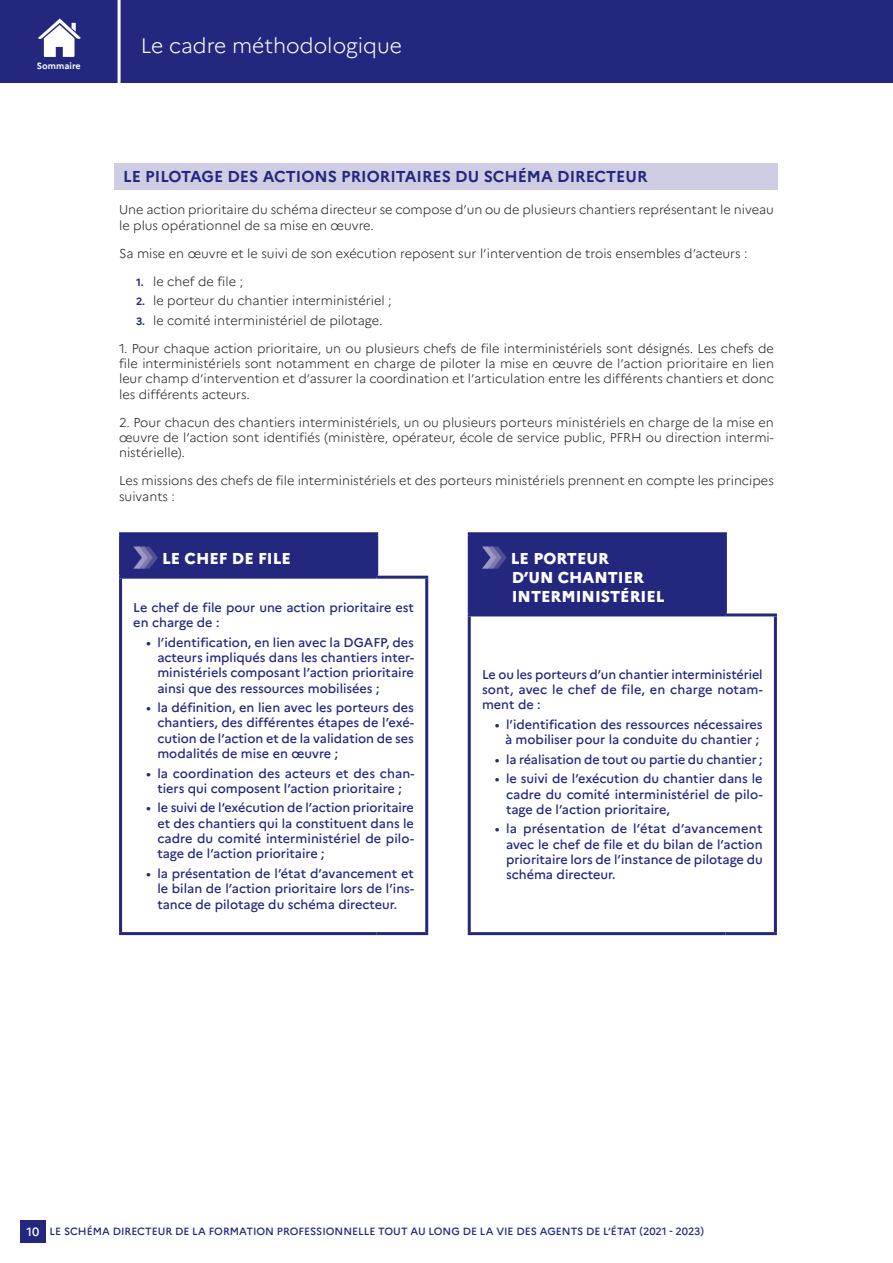
<style>
.page{position:relative;width:893px;height:1263px;background:#fff}
.page>*{position:absolute;margin:0;border:0;box-sizing:border-box;transform-origin:0 0}
.t1{font:300 21px "Marianne";color:#fff}
.MF_TitreNiv1{font:700 15.75px "Marianne";color:#23287e}
.TK_EncadTitre{font:800 15.75px/18.9px "Marianne";color:#fff}
.TK_EncadTexte{font:500 12.75px/15.3px "Marianne";color:#23287e;text-align:justify}
.MF_TexteCourant{font:300 12.75px/15.3px "Marianne";color:#231f20}
.t2{font:500 10.5px "Marianne";color:#23287e}
.t3{font:700 9px "Marianne";color:#fff}
.s1{font-weight:700;font-size:10.5px;color:#23287e}
.s2{font-size:12px;color:#fff}
</style>
<div class="page">
<div style="left:0;top:0;width:893px;height:83px;background:#23287e"></div>
<div style="left:20px;top:1221px;width:26px;height:22px;background:#23287e"></div>
<div style="left:115px;top:164px;width:663px;height:26px;background:#cecde3"></div>
<div style="left:121px;top:534px;width:256px;height:43px;background:#23287e"></div>
<hr style="left:119px;top:579px;width:3px;height:353px;background:#23287e">
<hr style="left:377px;top:576px;width:51px;height:3px;background:#23287e">
<hr style="left:425px;top:579px;width:3px;height:353px;background:#23287e">
<hr style="left:119px;top:932px;width:258px;height:3px;background:#23287e">
<hr style="left:377px;top:932px;width:51px;height:3px;background:#23287e">
<hr style="left:119px;top:532px;width:259px;height:3px;background:#23287e">
<hr style="left:119px;top:535px;width:3px;height:41px;background:#23287e">
<hr style="left:375px;top:535px;width:3px;height:41px;background:#23287e">
<hr style="left:119px;top:576px;width:258px;height:3px;background:#23287e">
<svg style="left:133px;top:546px;width:25px;height:23px"></svg>
<div style="left:469px;top:534px;width:256px;height:81px;background:#23287e"></div>
<hr style="left:468px;top:616px;width:3px;height:316px;background:#23287e">
<hr style="left:725px;top:613px;width:52px;height:3px;background:#23287e">
<hr style="left:774px;top:616px;width:3px;height:316px;background:#23287e">
<hr style="left:468px;top:932px;width:257px;height:3px;background:#23287e">
<hr style="left:725px;top:932px;width:52px;height:3px;background:#23287e">
<hr style="left:468px;top:532px;width:259px;height:3px;background:#23287e">
<hr style="left:468px;top:535px;width:3px;height:78px;background:#23287e">
<hr style="left:724px;top:535px;width:3px;height:78px;background:#23287e">
<hr style="left:468px;top:613px;width:257px;height:3px;background:#23287e">
<svg style="left:482px;top:546px;width:25px;height:23px"></svg>
<hr style="left:118px;top:0;width:3px;height:83px;background:#fff">
<svg style="left:38px;top:18px;width:43px;height:39px"></svg>
<p class="t3" style="left:37px;top:61px;width:45px">Sommaire</p>
<h1 class="t1" style="left:141px;top:32px;width:263px">Le cadre méthodologique</h1>
<p class="MF_TitreNiv1" style="left:123px;top:167px;width:526px">LE PILOTAGE DES ACTIONS PRIORITAIRES DU SCHÉMA DIRECTEUR</p>
<p class="MF_TexteCourant" style="left:119px;top:202px;width:656px">Une action prioritaire du schéma directeur se compose d’un ou de plusieurs chantiers représentant le niveau le plus opérationnel de sa mise en œuvre.</p>
<p class="MF_TexteCourant" style="left:119px;top:245px;width:630px">Sa mise en œuvre et le suivi de son exécution reposent sur l’intervention de trois ensembles d’acteurs :</p>
<p class="MF_TexteCourant" style="left:136px;top:273px;width:109px"><span class="s1">1.</span> le chef de file ;</p>
<p class="MF_TexteCourant" style="left:136px;top:293px;width:257px"><span class="s1">2.</span> le porteur du chantier interministériel ;</p>
<p class="MF_TexteCourant" style="left:136px;top:313px;width:248px"><span class="s1">3.</span> le comité interministériel de pilotage.</p>
<p class="MF_TexteCourant" style="left:119px;top:341px;width:656px;text-align:justify">1. Pour chaque action prioritaire, un ou plusieurs chefs de file interministériels sont désignés. Les chefs de file interministériels sont notamment en charge de piloter la mise en œuvre de l’action prioritaire en lien leur champ d’intervention et d’assurer la coordination et l’articulation entre les différents chantiers et donc les différents acteurs.</p>
<p class="MF_TexteCourant" style="left:119px;top:415px;width:656px;text-align:justify">2. Pour chacun des chantiers interministériels, un ou plusieurs porteurs ministériels en charge de la mise en œuvre de l’action sont identifiés (ministère, opérateur, école de service public, PFRH ou direction intermi‑ nistérielle).</p>
<p class="MF_TexteCourant" style="left:119px;top:473px;width:656px">Les missions des chefs de file interministériels et des porteurs ministériels prennent en compte les principes suivants :</p>
<p class="TK_EncadTitre" style="left:162px;top:549px;width:130px">LE CHEF DE FILE</p>
<p class="TK_EncadTexte" style="left:133px;top:600px;width:282px">Le chef de file pour une action prioritaire est en charge de :</p>
<p class="TK_EncadTexte" style="left:157px;top:634px;width:258px;text-indent:-11px">• l’identification, en lien avec la DGAFP, des acteurs impliqués dans les chantiers inter‑ ministériels composant l’action prioritaire ainsi que des ressources mobilisées ;</p>
<p class="TK_EncadTexte" style="left:157px;top:700px;width:258px;text-indent:-11px">• la définition, en lien avec les porteurs des chantiers, des différentes étapes de l’exé‑ cution de l’action et de la validation de ses modalités de mise en œuvre ;</p>
<p class="TK_EncadTexte" style="left:146px;top:765px;width:270px;text-align:center">• la coordination des acteurs et des chan‑ tiers qui composent l’action prioritaire ;</p>
<p class="TK_EncadTexte" style="left:157px;top:800px;width:258px;text-indent:-11px">• le suivi de l’exécution de l’action prioritaire et des chantiers qui la constituent dans le cadre du comité interministériel de pilo‑ tage de l’action prioritaire ;</p>
<p class="TK_EncadTexte" style="left:157px;top:866px;width:258px;text-indent:-11px">• la présentation de l’état d’avancement et le bilan de l’action prioritaire lors de l’ins‑ tance de pilotage du schéma directeur.</p>
<p class="TK_EncadTitre" style="left:511px;top:549px;width:155px">LE PORTEUR<br>D’UN CHANTIER<br>INTERMINISTÉRIEL</p>
<p class="TK_EncadTexte" style="left:482px;top:666px;width:282px">Le ou les porteurs d’un chantier interministériel sont, avec le chef de file, en charge notam‑ ment de :</p>
<p class="TK_EncadTexte" style="left:495px;top:717px;width:269px;text-align:center">• l’identification des ressources nécessaires à mobiliser pour la conduite du chantier ;</p>
<p class="TK_EncadTexte" style="left:495px;top:751px;width:269px">• la réalisation de tout ou partie du chantier ;</p>
<p class="TK_EncadTexte" style="left:506px;top:771px;width:258px;text-indent:-11px">• le suivi de l’exécution du chantier dans le cadre du comité interministériel de pilo‑ tage de l’action prioritaire,</p>
<p class="TK_EncadTexte" style="left:506px;top:821px;width:258px;text-indent:-11px">• la présentation de l’état d’avancement avec le chef de file et du bilan de l’action prioritaire lors de l’instance de pilotage du schéma directeur.</p>
<p class="t2" style="left:27px;top:1225px;width:679px"><span class="s2">10</span> LE SCHÉMA DIRECTEUR DE LA FORMATION PROFESSIONNELLE TOUT AU LONG DE LA VIE DES AGENTS DE L’ÉTAT (2021 - 2023)</p>
</div>
